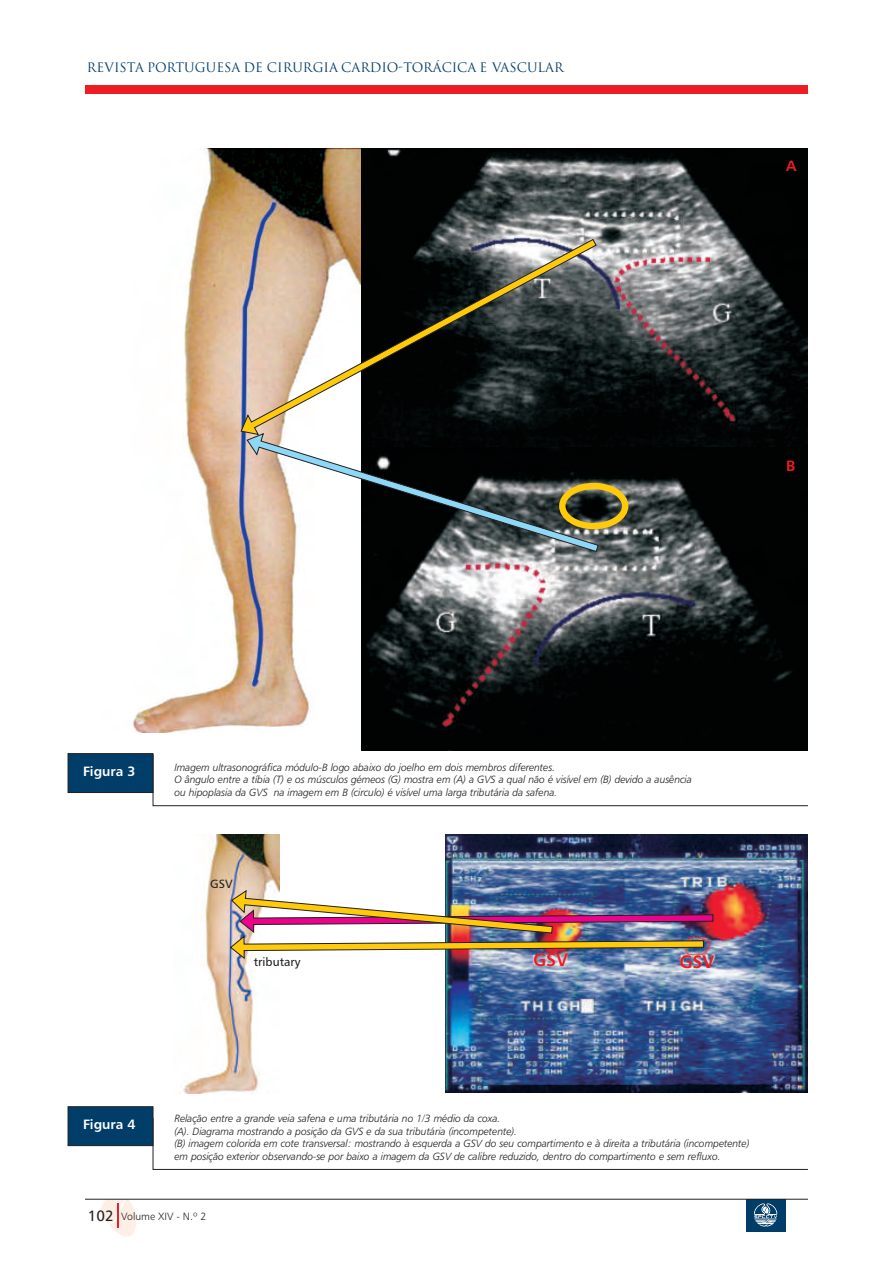
<style>
.page{position:relative;width:893px;height:1263px;background:#fff}
.page>*{position:absolute;margin:0;border:0;box-sizing:border-box;transform-origin:0 0}
.t1{font:18px "Humanist 777 BT Roman B,Bold";letter-spacing:-.015em;color:#ee1d23}
.t2{font:15px "Humanist 777 BT Roman B,Bold";color:#ee1d23}
.t3{font:13.5px "Humanist 777 BT Roman B,Bold";color:#fff}
.t4{font:12.75px "Trajax";color:#003d68}
.t5{font:12px "Humanist 777 BT Roman B";color:#231f20}
.t6{font:10.5px/12.6px "Humanist 777 BT Light B,Italic";letter-spacing:-.015em;color:#231f20}
.t7{font:10.5px "Humanist 777 BT Light B";color:#231f20}
.s1{font-family:"Humanist 777 BT Roman B";font-size:15px}
</style>
<div class="page">
<img style="left:133px;top:149px;width:228px;height:583px">
<img style="left:361px;top:447px;width:447px;height:303px">
<img style="left:361px;top:149px;width:447px;height:298px">
<div style="left:85px;top:85px;width:723px;height:9px;background:#ee1d23"></div>
<svg style="left:67px;top:753px;width:741px;height:53px"></svg>
<svg style="left:67px;top:1106px;width:741px;height:64px"></svg>
<svg style="left:241px;top:239px;width:355px;height:196px;background:#646056"></svg>
<svg style="left:247px;top:433px;width:351px;height:121px"></svg>
<div style="left:559px;top:483px;width:69px;height:46px;border:6px solid #feca0a;border-radius:50%"></div>
<img style="left:446px;top:834px;width:362px;height:259px">
<img style="left:179px;top:834px;width:100px;height:259px">
<img style="left:230px;top:890px;width:483px;height:69px">
<svg style="left:101px;top:1200px;width:35px;height:37px"></svg>
<div style="left:746px;top:1199px;width:40px;height:33px;background:#003d68"></div>
<svg style="left:754px;top:1203px;width:23px;height:24px"></svg>
<hr style="left:85px;top:1199px;width:723px;height:1px;background:#231f20">
<p class="t4" style="left:87px;top:62px;width:478px">REVISTA PORTUGUESA DE CIRURGIA CARDIO-TORáCICA E VASCULAR</p>
<h2 class="t2" style="left:786px;top:159px;width:12px">A</h2>
<h2 class="t2" style="left:786px;top:459px;width:11px">B</h2>
<p class="t3" style="left:83px;top:766px;width:54px">Figura 3</p>
<p class="t6" style="left:174px;top:762px;width:519px">Imagem ultrasonográfica módulo-B logo abaixo do joelho em dois membros diferentes.<br>O ângulo entre a tíbia (T) e os músculos gémeos (G) mostra em (A) a GVS a qual não é visível em (B) devido a ausência ou hipoplasia da GVS na imagem em B (circulo) é visível uma larga tributária da safena.</p>
<p class="t5" style="left:210px;top:879px;width:24px">GSV</p>
<p class="t5" style="left:254px;top:957px;width:48px">tributary</p>
<h1 class="t1" style="left:533px;top:953px;width:36px">GSV</h1>
<h1 class="t1" style="left:679px;top:954px;width:36px">GSV</h1>
<p class="t3" style="left:83px;top:1119px;width:54px">Figura 4</p>
<p class="t6" style="left:174px;top:1113px;width:577px">Relação entre a grande veia safena e uma tributária no 1/3 médio da coxa.<br>(A). Diagrama mostrando a posição da GVS e da sua tributária (incompetente).<br>(B) imagem colorida em cote transversal: mostrando à esquerda a GSV do seu compartimento e à direita a tributária (incompetente) em posição exterior observando-se por baixo a imagem da GSV de calibre reduzido, dentro do compartimento e sem refluxo.</p>
<p class="t7" style="left:88px;top:1212px;width:120px"><span class="s1">102</span> Volume XIV - N.º 2</p>
</div>
